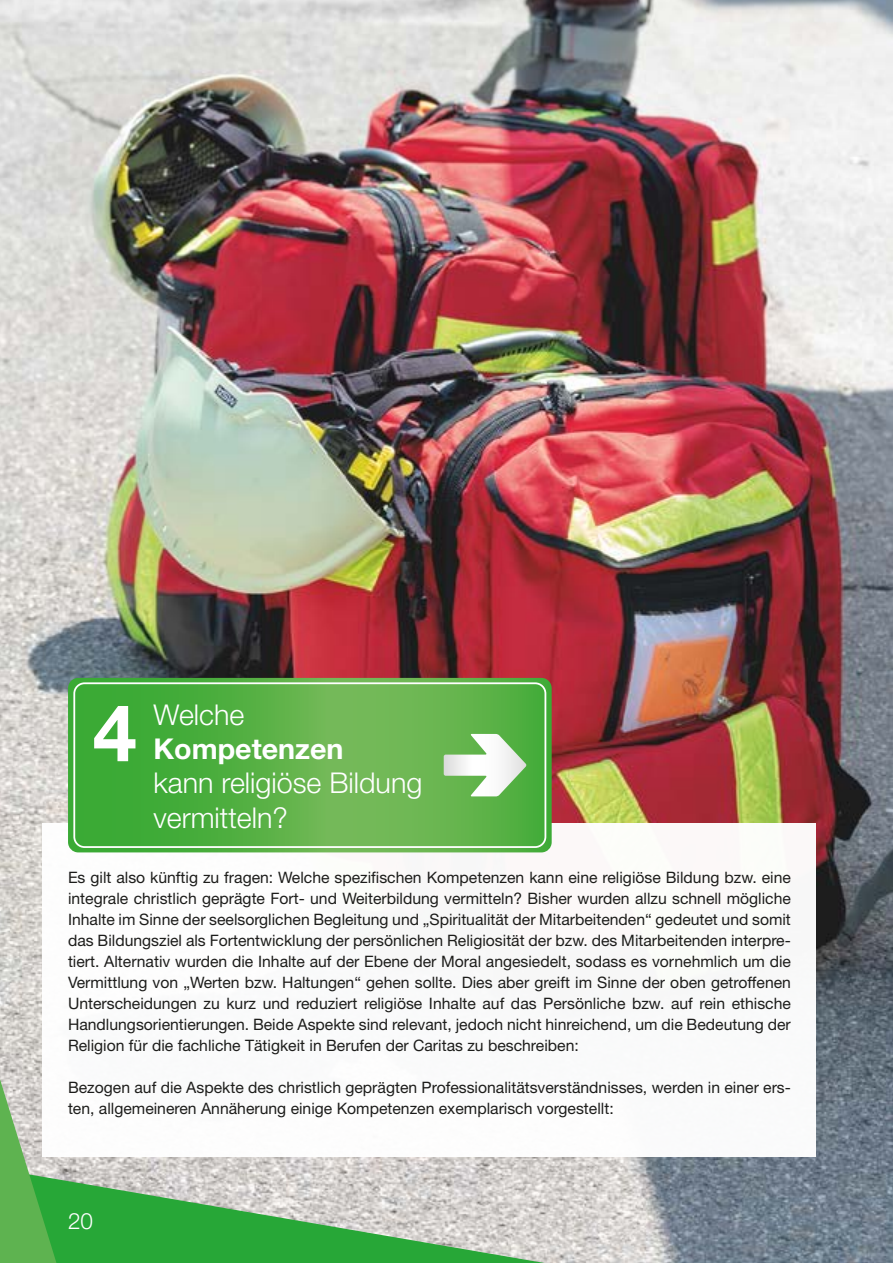
<style>
.page{position:relative;width:893px;height:1263px;background:#fff}
.page>*{position:absolute;margin:0;border:0;box-sizing:border-box;transform-origin:0 0}
.t1{font:700 78.9px "Helvetica Neue LT";color:#fff}
.t2{font:300 28.65px/34.3px "Helvetica Neue LT";color:#fff}
.t3{font:700 28.65px "Helvetica Neue LT";color:#fff}
.t4{font:300 22.5px "Helvetica Neue LT";color:#fff}
.t5{font:15.75px/21px "Helvetica Neue LT";color:#1d1d1b;text-align:justify}
</style>
<div class="page">
<img style="left:0;top:0;width:893px;height:1263px">
<div style="left:43px;top:823px;width:773px;height:334px;background:#fff"></div>
<svg style="left:68px;top:678px;width:484px;height:174px;background:#57b045"></svg>
<div style="left:73px;top:682px;width:473px;height:166px;border:2px solid #fff;border-radius:10px"></div>
<svg style="left:444px;top:734px;width:82px;height:62px"></svg>
<svg style="left:60px;top:1167px;width:559px;height:96px;background:#91c093"></svg>
<svg style="left:0;top:1037px;width:60px;height:226px"></svg>
<h1 class="t1" style="left:93px;top:684px;width:45px">4</h1>
<h2 class="t2" style="left:154px;top:697px;width:92px">Welche</h2>
<h2 class="t3" style="left:154px;top:731px;width:192px">Kompetenzen</h2>
<h2 class="t2" style="left:154px;top:765px;width:270px">kann religiöse Bildung vermitteln?</h2>
<p class="t5" style="left:68px;top:867px;width:724px">Es gilt also künftig zu fragen: Welche spezifischen Kompetenzen kann eine religiöse Bildung bzw. eine integrale christlich geprägte Fort- und Weiterbildung vermitteln? Bisher wurden allzu schnell mögliche Inhalte im Sinne der seelsorglichen Begleitung und „Spiritualität der Mitarbeitenden“ gedeutet und somit das Bildungsziel als Fortentwicklung der persönlichen Religiosität der bzw. des Mitarbeitenden interpre&shy;tiert. Alternativ wurden die Inhalte auf der Ebene der Moral angesiedelt, sodass es vornehmlich um die Vermittlung von „Werten bzw. Haltungen“ gehen sollte. Dies aber greift im Sinne der oben getroffenen Unterscheidungen zu kurz und reduziert religiöse Inhalte auf das Persönliche bzw. auf rein ethische Handlungsorientierungen. Beide Aspekte sind relevant, jedoch nicht hinreichend, um die Bedeutung der Religion für die fachliche Tätigkeit in Berufen der Caritas zu beschreiben:</p>
<p class="t5" style="left:68px;top:1077px;width:724px">Bezogen auf die Aspekte des christlich geprägten Professionalitätsverständnisses, werden in einer ers&shy;ten, allgemeineren Annäherung einige Kompetenzen exemplarisch vorgestellt:</p>
<h3 class="t4" style="left:68px;top:1207px;width:27px">20</h3>
</div>
